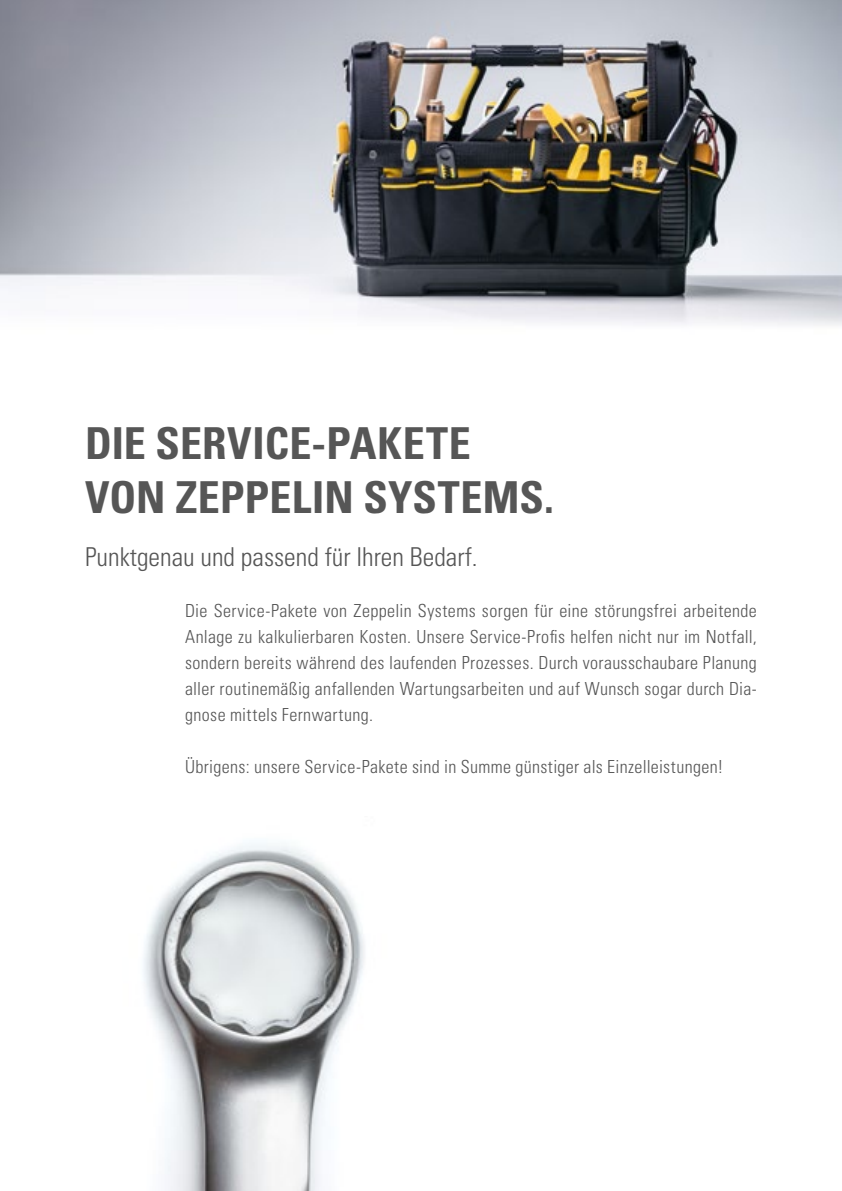
<style>
.page{position:relative;width:842px;height:1191px;background:#fff}
.page>*{position:absolute;margin:0;border:0;box-sizing:border-box;transform-origin:0 0}
.t1{font:700 condensed 44px/54px "Univers LT Std";letter-spacing:.005em;color:#565656}
.t2{font:300 condensed 26px "Univers LT Std";color:#565656}
.t3{font:300 condensed 18px/26px "Univers LT Std";letter-spacing:.02em;color:#565656;text-align:justify}
</style>
<div class="page">
<img style="left:0;top:0;width:842px;height:325px">
<img style="left:143px;top:843px;width:222px;height:348px">
<h1 class="t1" style="left:85px;top:416px;width:470px">DIE SERVICE-PAKETE<br>VON ZEPPELIN SYSTEMS.</h1>
<h2 class="t2" style="left:85px;top:541px;width:394px">Punktgenau und passend für Ihren Bedarf.</h2>
<p class="t3" style="left:185px;top:597px;width:573px">Die Service-Pakete von Zeppelin Systems sorgen für eine störungsfrei arbeitende Anlage zu kalkulierbaren Kosten. Unsere Service-Profis helfen nicht nur im Notfall, sondern bereits während des laufenden Prozesses. Durch vorausschaubare Planung aller routinemäßig anfallenden Wartungsarbeiten und auf Wunsch sogar durch Dia&shy;gnose mittels Fernwartung.</p>
<p class="t3" style="left:185px;top:753px;width:540px">Übrigens: unsere Service-Pakete sind in Summe günstiger als Einzelleistungen!</p>
</div>
